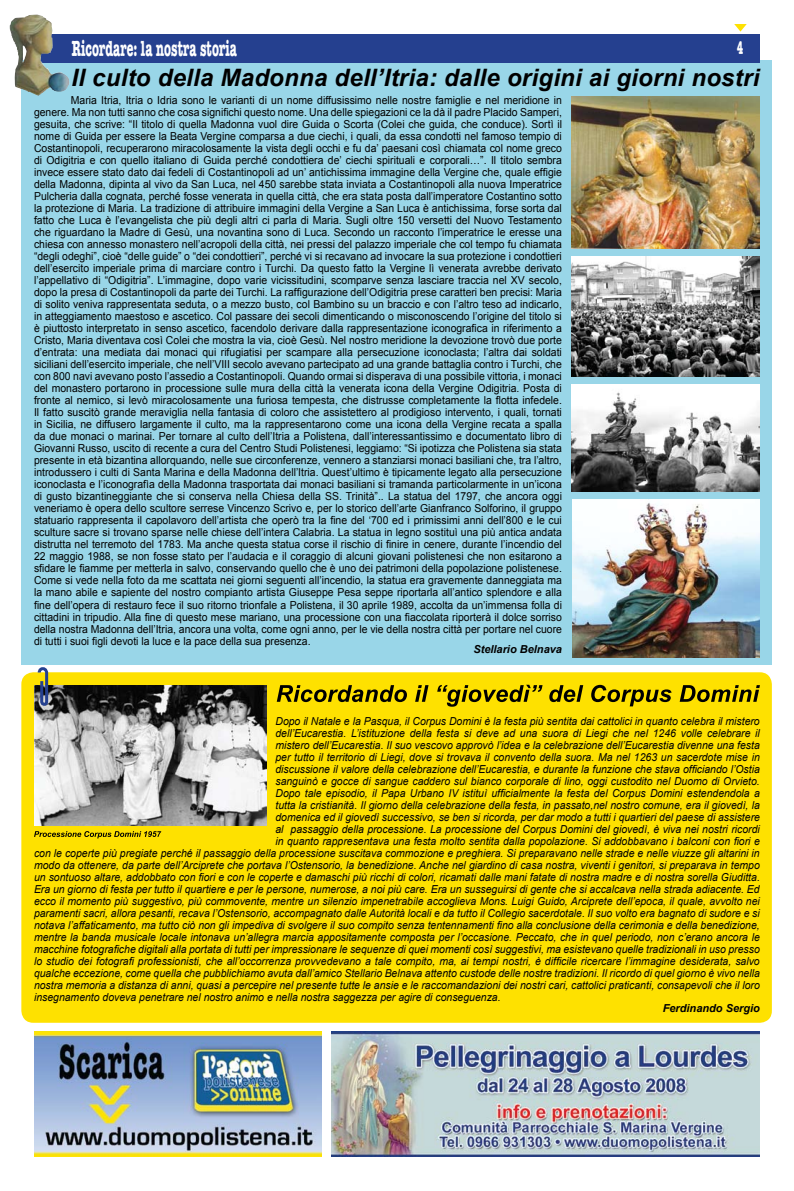
<style>
.page{position:relative;width:794px;height:1191px;background:#fff}
.page>*{position:absolute;margin:0;border:0;box-sizing:border-box;transform-origin:0 0}
.t1{font:italic 700 24px "Arial";letter-spacing:.01em;color:#000}
.t2{font:12px "Bocci Text 13 Stch";letter-spacing:.05em;color:#fff}
.t3{font:11px/12px "Arial";color:#000;text-align:justify;scale:.95 1}
.t4{font:italic 11px "Arial";color:#000;scale:.95 1}
.t5{font:italic 700 11px "Arial";color:#000}
.t6{font:10px "Bocci Text 13 Stch";color:#fff}
</style>
<div class="page">
<div style="left:21px;top:60px;width:751px;height:604px;background:#99d6e8"></div>
<div style="left:34px;top:34px;width:726px;height:28px;background:#25408f"></div>
<svg style="left:734px;top:24px;width:12px;height:8px"></svg>
<img style="left:9px;top:15px;width:60px;height:81px">
<img style="left:572px;top:499px;width:188px;height:158px">
<img style="left:571px;top:96px;width:189px;height:152px">
<img style="left:571px;top:384px;width:189px;height:107px">
<img style="left:572px;top:256px;width:188px;height:120px">
<img style="left:332px;top:1031px;width:428px;height:126px">
<img style="left:34px;top:1031px;width:288px;height:126px">
<div style="left:21px;top:672px;width:751px;height:350px;background:#fee100;border-radius:12px"></div>
<img style="left:34px;top:685px;width:233px;height:141px">
<svg style="left:34px;top:831px;width:127px;height:7px"></svg>
<svg style="left:277px;top:684px;width:483px;height:22px"></svg>
<svg style="left:36px;top:667px;width:14px;height:40px"></svg>
<p class="t2" style="left:72px;top:45px;width:166px">Ricordare: la nostra storia</p>
<p class="t6" style="left:737px;top:45px;width:8px">4</p>
<h1 class="t1" style="left:72px;top:62px;width:689px">Il culto della Madonna dell’Itria: dalle origini ai giorni nostri</h1>
<p class="t3" style="left:34px;top:94px;width:557px;text-indent:37px">Maria Itria, Itria o Idria sono le varianti di un nome diffusissimo nelle nostre famiglie e nel meridione in genere. Ma non tutti sanno che cosa significhi questo nome. Una delle spiegazioni ce la dà il padre Placido Samperi, gesuita, che scrive: “Il titolo di quella Madonna vuol dire Guida o Scorta (Colei che guida, che conduce). Sortì il nome di Guida per essere la Beata Vergine comparsa a due ciechi, i quali, da essa condotti nel famoso tempio di Costantinopoli, recuperarono miracolosamente la vista degli occhi e fu da’ paesani così chiamata col nome greco di Odigitria e con quello italiano di Guida perché condottiera de’ ciechi spirituali e corporali…”. Il titolo sembra invece essere stato dato dai fedeli di Costantinopoli ad un’ antichissima immagine della Vergine che, quale effigie della Madonna, dipinta al vivo da San Luca, nel 450 sarebbe stata inviata a Costantinopoli alla nuova Imperatrice Pulcheria dalla cognata, perché fosse venerata in quella città, che era stata posta dall’imperatore Costantino sotto la protezione di Maria. La tradizione di attribuire immagini della Vergine a San Luca è antichissima, forse sorta dal fatto che Luca è l’evangelista che più degli altri ci parla di Maria. Sugli oltre 150 versetti del Nuovo Testamento che riguardano la Madre di Gesù, una novantina sono di Luca. Secondo un racconto l’imperatrice le eresse una chiesa con annesso monastero nell’acropoli della città, nei pressi del palazzo imperiale che col tempo fu chiamata “degli odeghi”, cioè “delle guide” o “dei condottieri”, perché vi si recavano ad invocare la sua protezione i condottieri dell’esercito imperiale prima di marciare contro i Turchi. Da questo fatto la Vergine lì venerata avrebbe derivato l’appellativo di “Odigitria”. L’immagine, dopo varie vicissitudini, scomparve senza lasciare traccia nel XV secolo, dopo la presa di Costantinopoli da parte dei Turchi. La raffigurazione dell’Odigitria prese caratteri ben precisi: Maria di solito veniva rappresentata seduta, o a mezzo busto, col Bambino su un braccio e con l’altro teso ad indicarlo, in atteggiamento maestoso e ascetico. Col passare dei secoli dimenticando o misconoscendo l’origine del titolo si è piuttosto interpretato in senso ascetico, facendolo derivare dalla rappresentazione iconografica in riferimento a Cristo, Maria diventava così Colei che mostra la via, cioè Gesù. Nel nostro meridione la devozione trovò due porte d’entrata: una mediata dai monaci qui rifugiatisi per scampare alla persecuzione iconoclasta; l’altra dai soldati siciliani dell’esercito imperiale, che nell’VIII secolo avevano partecipato ad una grande battaglia contro i Turchi, che con 800 navi avevano posto l’assedio a Costantinopoli. Quando ormai si disperava di una possibile vittoria, i monaci del monastero portarono in processione sulle mura della città la venerata icona della Vergine Odigitria. Posta di fronte al nemico, si levò miracolosamente una furiosa tempesta, che distrusse completamente la flotta infedele.<br>Il fatto suscitò grande meraviglia nella fantasia di coloro che assistettero al prodigioso intervento, i quali, tornati in Sicilia, ne diffusero largamente il culto, ma la rappresentarono come una icona della Vergine recata a spalla da due monaci o marinai. Per tornare al culto dell’Itria a Polistena, dall’interessantissimo e documentato libro di Giovanni Russo, uscito di recente a cura del Centro Studi Polistenesi, leggiamo: “Si ipotizza che Polistena sia stata presente in età bizantina allorquando, nelle sue circonferenze, vennero a stanziarsi monaci basiliani che, tra l’altro, introdussero i culti di Santa Marina e della Madonna dell’Itria. Quest’ultimo è tipicamente legato alla persecuzione iconoclasta e l’iconografìa della Madonna trasportata dai monaci basiliani si tramanda particolarmente in un’icona di gusto bizantineggiante che si conserva nella Chiesa della SS. Trinità”.. La statua del 1797, che ancora oggi veneriamo è opera dello scultore serrese Vincenzo Scrivo e, per lo storico dell’arte Gianfranco Solforino, il gruppo statuario rappresenta il capolavoro dell’artista che operò tra la fine del ‘700 ed i primissimi anni dell’800 e le cui sculture sacre si trovano sparse nelle chiese dell’intera Calabria. La statua in legno sostituì una più antica andata distrutta nel terremoto del 1783. Ma anche questa statua corse il rischio di finire in cenere, durante l’incendio del 22 maggio 1988, se non fosse stato per l’audacia e il coraggio di alcuni giovani polistenesi che non esitarono a sfidare le fiamme per metterla in salvo, conservando quello che è uno dei patrimoni della popolazione polistenese.<br>Come si vede nella foto da me scattata nei giorni seguenti all’incendio, la statua era gravemente danneggiata ma la mano abile e sapiente del nostro compianto artista Giuseppe Pesa seppe riportarla all’antico splendore e alla fine dell’opera di restauro fece il suo ritorno trionfale a Polistena, il 30 aprile 1989, accolta da un’immensa folla di cittadini in tripudio. Alla fine di questo mese mariano, una processione con una fiaccolata riporterà il dolce sorriso della nostra Madonna dell’Itria, ancora una volta, come ogni anno, per le vie della nostra città per portare nel cuore di tutti i suoi figli devoti la luce e la pace della sua presenza.</p>
<p class="t5" style="left:473px;top:642px;width:90px">Stellario Belnava</p>
<p class="t4" style="left:275px;top:714px;width:511px">Dopo il Natale e la Pasqua, il Corpus Domini è la festa più sentita dai cattolici in quanto celebra il mistero</p>
<p class="t4" style="left:275px;top:726px;width:511px">dell’Eucarestia. L’istituzione della festa si deve ad una suora di Liegi che nel 1246 volle celebrare il</p>
<p class="t4" style="left:275px;top:738px;width:511px">mistero dell’Eucarestia. Il suo vescovo approvò l’idea e la celebrazione dell’Eucarestia divenne una festa</p>
<p class="t4" style="left:275px;top:750px;width:511px">per tutto il territorio di Liegi, dove si trovava il convento della suora. Ma nel 1263 un sacerdote mise in</p>
<p class="t4" style="left:275px;top:762px;width:511px">discussione il valore della celebrazione dell’Eucarestia, e durante la funzione che stava officiando l’Ostia</p>
<p class="t4" style="left:275px;top:774px;width:511px">sanguinò e gocce di sangue caddero sul bianco corporale di lino, oggi custodito nel Duomo di Orvieto.</p>
<p class="t4" style="left:275px;top:786px;width:511px">Dopo tale episodio, il Papa Urbano IV istituì ufficialmente la festa del Corpus Domini estendendola a</p>
<p class="t4" style="left:275px;top:798px;width:511px">tutta la cristianità. Il giorno della celebrazione della festa, in passato,nel nostro comune, era il giovedì, la</p>
<p class="t4" style="left:275px;top:810px;width:511px">domenica ed il giovedì successivo, se ben si ricorda, per dar modo a tutti i quartieri del paese di assistere</p>
<p class="t4" style="left:275px;top:822px;width:511px">al passaggio della processione. La processione del Corpus Domini del giovedì, è viva nei nostri ricordi</p>
<p class="t4" style="left:275px;top:834px;width:511px">in quanto rappresentava una festa molto sentita dalla popolazione. Si addobbavano i balconi con fiori e</p>
<p class="t4" style="left:34px;top:846px;width:765px">con le coperte più pregiate perché il passaggio della processione suscitava commozione e preghiera. Si preparavano nelle strade e nelle viuzze gli altarini in</p>
<p class="t4" style="left:34px;top:858px;width:765px">modo da ottenere, da parte dell’Arciprete che portava l’Ostensorio, la benedizione. Anche nel giardino di casa nostra, viventi i genitori, si preparava in tempo</p>
<p class="t4" style="left:34px;top:870px;width:765px">un sontuoso altare, addobbato con fiori e con le coperte e damaschi più ricchi di colori, ricamati dalle mani fatate di nostra madre e di nostra sorella Giuditta.</p>
<p class="t4" style="left:34px;top:882px;width:765px">Era un giorno di festa per tutto il quartiere e per le persone, numerose, a noi più care. Era un susseguirsi di gente che si accalcava nella strada adiacente. Ed</p>
<p class="t4" style="left:34px;top:894px;width:765px">ecco il momento più suggestivo, più commovente, mentre un silenzio impenetrabile accoglieva Mons. Luigi Guido, Arciprete dell’epoca, il quale, avvolto nei</p>
<p class="t4" style="left:34px;top:906px;width:765px">paramenti sacri, allora pesanti, recava l’Ostensorio, accompagnato dalle Autorità locali e da tutto il Collegio sacerdotale. Il suo volto era bagnato di sudore e si</p>
<p class="t4" style="left:34px;top:918px;width:765px">notava l’affaticamento, ma tutto ciò non gli impediva di svolgere il suo compito senza tentennamenti fino alla conclusione della cerimonia e della benedizione,</p>
<p class="t4" style="left:34px;top:930px;width:765px">mentre la banda musicale locale intonava un’allegra marcia appositamente composta per l’occasione. Peccato, che in quel periodo, non c’erano ancora le</p>
<p class="t4" style="left:34px;top:942px;width:765px">macchine fotografiche digitali alla portata di tutti per impressionare le sequenze di quei momenti così suggestivi, ma esistevano quelle tradizionali in uso presso</p>
<p class="t4" style="left:34px;top:954px;width:765px">lo studio dei fotografi professionisti, che all’occorrenza provvedevano a tale compito, ma, ai tempi nostri, è difficile ricercare l’immagine desiderata, salvo</p>
<p class="t4" style="left:34px;top:966px;width:765px">qualche eccezione, come quella che pubblichiamo avuta dall’amico Stellario Belnava attento custode delle nostre tradizioni. Il ricordo di quel giorno è vivo nella</p>
<p class="t4" style="left:34px;top:978px;width:765px">nostra memoria a distanza di anni, quasi a percepire nel presente tutte le ansie e le raccomandazioni dei nostri cari, cattolici praticanti, consapevoli che il loro</p>
<p class="t4" style="left:34px;top:990px;width:492px">insegnamento doveva penetrare nel nostro animo e nella nostra saggezza per agire di conseguenza.</p>
<p class="t5" style="left:663px;top:1001px;width:99px">Ferdinando Sergio</p>
</div>
